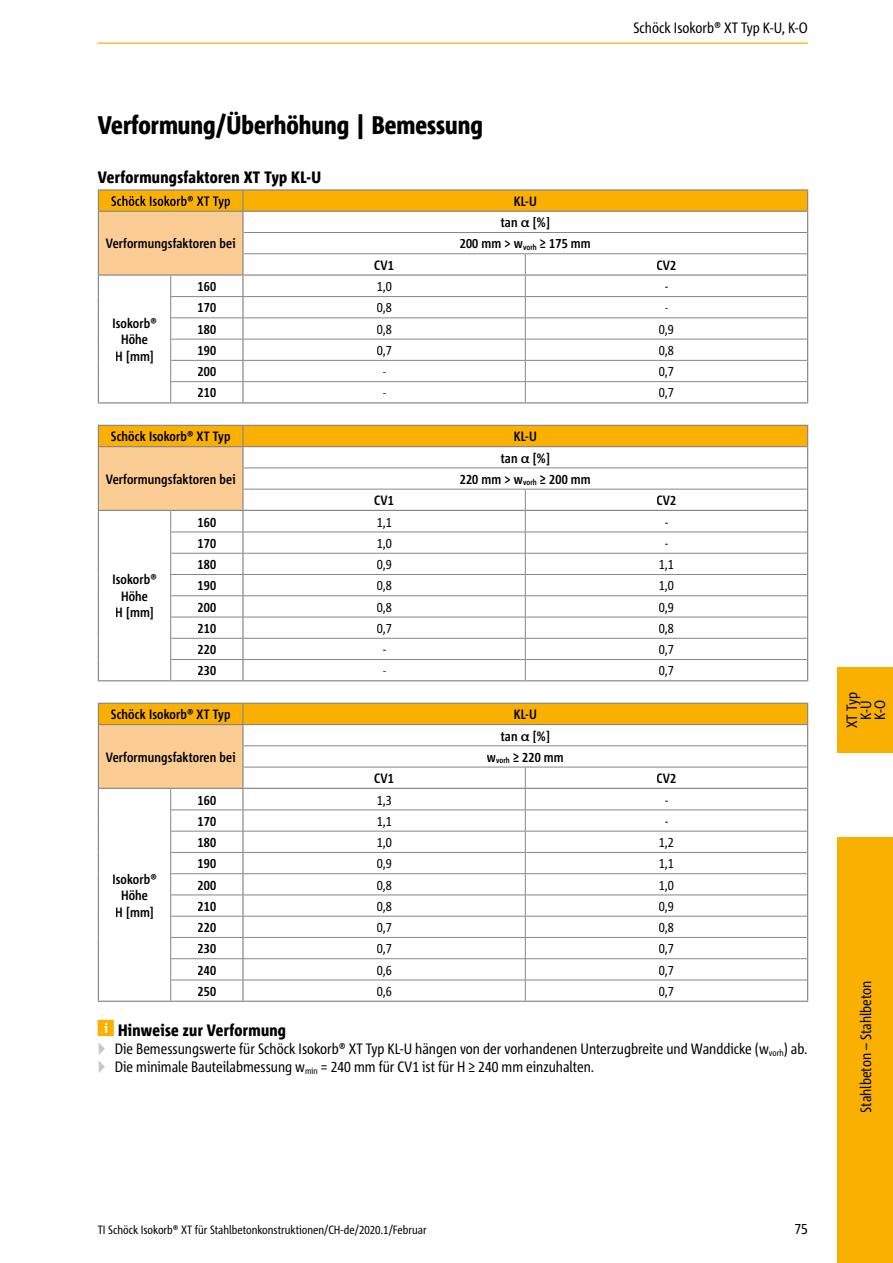
<style>
.page{position:relative;width:893px;height:1263px;background:#fff}
.page>*{position:absolute;margin:0;border:0;box-sizing:border-box;transform-origin:0 0}
.t1{font:800 condensed 25.5px "Corpid Schoeck";color:#000}
.t2{font:800 condensed 16.5px "Corpid Schoeck";letter-spacing:.02em;color:#000}
.t3{font:condensed 15px/14.1px "Corpid Schoeck";color:#000}
.t4{font:700 condensed 13.5px/16.5px "Corpid Schoeck";letter-spacing:.01em;color:#000;text-align:center}
.t5{font:condensed 13.5px "Corpid Schoeck";color:#000}
.t6{font:condensed 12px "Corpid Schoeck";color:#000}
.s1{color:#c5c6c6}
</style>
<div class="page">
<div style="left:838px;top:837px;width:55px;height:426px;background:#f9b000"></div>
<div style="left:838px;top:668px;width:55px;height:85px;background:#f9b000"></div>
<hr style="left:98px;top:43px;width:710px;height:1px;background:#f9b000">
<hr style="left:98px;top:189px;width:73px;height:2px;background:#878786">
<hr style="left:171px;top:189px;width:72px;height:2px;background:#878786">
<hr style="left:243px;top:189px;width:282px;height:2px;background:#878786">
<hr style="left:525px;top:189px;width:283px;height:2px;background:#878786">
<hr style="left:98px;top:402px;width:73px;height:1px;background:#878786">
<hr style="left:171px;top:402px;width:72px;height:1px;background:#878786">
<hr style="left:243px;top:402px;width:282px;height:1px;background:#878786">
<hr style="left:525px;top:402px;width:283px;height:1px;background:#878786">
<svg style="left:98px;top:190px;width:710px;height:212px"></svg>
<svg style="left:111px;top:196px;width:119px;height:13px;background:#b57f00"></svg>
<div style="left:515px;top:196px;width:21px;height:10px;background:#f9b000"></div>
<div style="left:106px;top:238px;width:129px;height:13px;background:#fbcc93"></div>
<hr style="left:98px;top:680px;width:73px;height:1px;background:#878786">
<hr style="left:171px;top:680px;width:72px;height:1px;background:#878786">
<hr style="left:243px;top:680px;width:282px;height:1px;background:#878786">
<hr style="left:525px;top:680px;width:283px;height:1px;background:#878786">
<svg style="left:98px;top:425px;width:710px;height:255px"></svg>
<div style="left:111px;top:431px;width:119px;height:13px;background:#f9b000"></div>
<div style="left:515px;top:432px;width:21px;height:9px;background:#f9b000"></div>
<div style="left:106px;top:473px;width:129px;height:14px;background:#fbcc93"></div>
<hr style="left:98px;top:1001px;width:73px;height:1px;background:#878786">
<hr style="left:171px;top:1001px;width:72px;height:1px;background:#878786">
<hr style="left:243px;top:1001px;width:282px;height:1px;background:#878786">
<hr style="left:525px;top:1001px;width:283px;height:1px;background:#878786">
<svg style="left:98px;top:703px;width:710px;height:298px"></svg>
<div style="left:111px;top:709px;width:119px;height:13px;background:#f9b000"></div>
<div style="left:515px;top:710px;width:21px;height:9px;background:#f9b000"></div>
<div style="left:106px;top:751px;width:129px;height:13px;background:#fbcc93"></div>
<h1 class="t1" style="left:98px;top:109px;width:387px">Verformung/Überhöhung | Bemessung</h1>
<p class="t2" style="left:98px;top:167px;width:225px">Verformungsfaktoren XT Typ KL-U</p>
<p class="t4" style="left:106px;top:235px;width:131px">Verformungsfaktoren bei</p>
<p class="t4" style="left:514px;top:193px;width:25px">KL-U</p>
<p class="t4" style="left:460px;top:212px;width:132px;line-height:21.1px">tan α [%]<br>200 mm &gt; w<sub>vorh</sub> ≥ 175 mm</p>
<p class="t3" style="left:633px;top:20px;width:176px">Schöck Isokorb® XT Typ K-U, K-O</p>
<p class="t4" style="left:112px;top:315px;width:46px">Isokorb®<br>Höhe<br>H [mm]</p>
<p class="t4" style="left:374px;top:256px;width:21px">CV1</p>
<p class="t4" style="left:657px;top:256px;width:21px">CV2</p>
<p class="t4" style="left:198px;top:278px;width:20px">160</p>
<p class="t5" style="left:377px;top:278px;width:17px">1,0</p>
<p class="t5" style="left:665px;top:278px;width:5px">-</p>
<p class="t4" style="left:198px;top:299px;width:20px">170</p>
<p class="t5" style="left:377px;top:299px;width:17px">0,8</p>
<p class="t5" style="left:665px;top:299px;width:5px">-</p>
<p class="t4" style="left:198px;top:321px;width:20px">180</p>
<p class="t5" style="left:377px;top:320px;width:17px">0,8</p>
<p class="t5" style="left:659px;top:320px;width:17px">0,9</p>
<p class="t4" style="left:198px;top:342px;width:20px">190</p>
<p class="t5" style="left:377px;top:342px;width:17px">0,7</p>
<p class="t5" style="left:659px;top:342px;width:17px">0,8</p>
<p class="t4" style="left:198px;top:363px;width:20px">200</p>
<p class="t5" style="left:383px;top:363px;width:5px">-</p>
<p class="t5" style="left:659px;top:363px;width:17px">0,7</p>
<p class="t4" style="left:198px;top:384px;width:20px">210</p>
<p class="t5" style="left:383px;top:384px;width:5px">-</p>
<p class="t5" style="left:659px;top:384px;width:17px">0,7</p>
<p class="t4" style="left:111px;top:428px;width:121px">Schöck Isokorb® XT Typ</p>
<p class="t4" style="left:514px;top:428px;width:25px">KL-U</p>
<p class="t4" style="left:106px;top:471px;width:131px">Verformungsfaktoren bei</p>
<p class="t4" style="left:460px;top:447px;width:132px;line-height:21.1px">tan α [%]<br>220 mm &gt; w<sub>vorh</sub> ≥ 200 mm</p>
<p class="t4" style="left:374px;top:492px;width:21px">CV1</p>
<p class="t4" style="left:657px;top:492px;width:21px">CV2</p>
<p class="t4" style="left:198px;top:513px;width:20px">160</p>
<p class="t5" style="left:377px;top:513px;width:17px">1,1</p>
<p class="t5" style="left:665px;top:513px;width:5px">-</p>
<p class="t4" style="left:198px;top:535px;width:20px">170</p>
<p class="t5" style="left:377px;top:535px;width:17px">1,0</p>
<p class="t5" style="left:665px;top:535px;width:5px">-</p>
<p class="t4" style="left:198px;top:556px;width:20px">180</p>
<p class="t5" style="left:377px;top:556px;width:17px">0,9</p>
<p class="t5" style="left:659px;top:556px;width:17px">1,1</p>
<p class="t4" style="left:198px;top:577px;width:20px">190</p>
<p class="t5" style="left:377px;top:577px;width:17px">0,8</p>
<p class="t5" style="left:659px;top:577px;width:17px">1,0</p>
<p class="t4" style="left:198px;top:598px;width:20px">200</p>
<p class="t5" style="left:377px;top:598px;width:17px">0,8</p>
<p class="t5" style="left:659px;top:598px;width:17px">0,9</p>
<p class="t4" style="left:198px;top:620px;width:20px">210</p>
<p class="t5" style="left:377px;top:620px;width:17px">0,7</p>
<p class="t5" style="left:659px;top:620px;width:17px">0,8</p>
<p class="t4" style="left:198px;top:641px;width:20px">220</p>
<p class="t5" style="left:383px;top:641px;width:5px">-</p>
<p class="t5" style="left:659px;top:641px;width:17px">0,7</p>
<p class="t4" style="left:198px;top:662px;width:20px">230</p>
<p class="t5" style="left:383px;top:662px;width:5px">-</p>
<p class="t5" style="left:659px;top:662px;width:17px">0,7</p>
<p class="t4" style="left:111px;top:706px;width:121px">Schöck Isokorb® XT Typ</p>
<p class="t4" style="left:514px;top:706px;width:25px">KL-U</p>
<p class="t4" style="left:106px;top:748px;width:131px">Verformungsfaktoren bei</p>
<p class="t4" style="left:112px;top:571px;width:46px">Isokorb®<br>Höhe<br>H [mm]</p>
<p class="t4" style="left:487px;top:725px;width:78px;line-height:21.1px">tan α [%]<br>w<sub>vorh</sub> ≥ 220 mm</p>
<p class="t4" style="left:374px;top:770px;width:21px">CV1</p>
<p class="t4" style="left:657px;top:770px;width:21px">CV2</p>
<p class="t4" style="left:198px;top:791px;width:20px">160</p>
<p class="t5" style="left:377px;top:791px;width:17px">1,3</p>
<p class="t5" style="left:665px;top:791px;width:5px">-</p>
<p class="t4" style="left:198px;top:813px;width:20px">170</p>
<p class="t5" style="left:377px;top:812px;width:17px">1,1</p>
<p class="t5" style="left:665px;top:812px;width:5px">-</p>
<p class="t4" style="left:198px;top:834px;width:20px">180</p>
<p class="t5" style="left:377px;top:834px;width:17px">1,0</p>
<p class="t5" style="left:659px;top:834px;width:17px">1,2</p>
<p class="t4" style="left:198px;top:855px;width:20px">190</p>
<p class="t5" style="left:377px;top:855px;width:17px">0,9</p>
<p class="t5" style="left:659px;top:855px;width:17px">1,1</p>
<p class="t4" style="left:198px;top:876px;width:20px">200</p>
<p class="t5" style="left:377px;top:876px;width:17px">0,8</p>
<p class="t5" style="left:659px;top:876px;width:17px">1,0</p>
<p class="t4" style="left:198px;top:898px;width:20px">210</p>
<p class="t5" style="left:377px;top:897px;width:17px">0,8</p>
<p class="t5" style="left:659px;top:897px;width:17px">0,9</p>
<p class="t4" style="left:198px;top:919px;width:20px">220</p>
<p class="t5" style="left:377px;top:919px;width:17px">0,7</p>
<p class="t5" style="left:659px;top:919px;width:17px">0,8</p>
<p class="t4" style="left:198px;top:940px;width:20px">230</p>
<p class="t5" style="left:377px;top:940px;width:17px">0,7</p>
<p class="t5" style="left:659px;top:940px;width:17px">0,7</p>
<p class="t4" style="left:198px;top:961px;width:20px">240</p>
<p class="t5" style="left:377px;top:961px;width:17px">0,6</p>
<p class="t5" style="left:659px;top:961px;width:17px">0,7</p>
<p class="t4" style="left:198px;top:982px;width:20px">250</p>
<p class="t5" style="left:377px;top:982px;width:17px">0,6</p>
<p class="t5" style="left:659px;top:982px;width:17px">0,7</p>
<p class="t2" style="left:118px;top:1020px;width:170px">Hinweise zur Verformung</p>
<p class="t3" style="left:98px;top:1039px;width:711px;line-height:18.1px"><span class="s1">▶</span> Die Bemessungswerte für Schöck Isokorb® XT Typ KL-U hängen von der vorhandenen Unterzugbreite und Wanddicke (w<sub>vorh</sub>) ab. <span class="s1">▶</span> Die minimale Bauteilabmessung w<sub>min</sub> = 240 mm für CV1 ist für H ≥ 240 mm einzuhalten.</p>
<p class="t4" style="left:112px;top:870px;width:46px">Isokorb®<br>Höhe<br>H [mm]</p>
<p class="t3" style="left:845px;top:728px;width:37px;text-align:center;rotate:-90deg">XT Typ<br>K-U<br>K-O</p>
<p class="t3" style="left:859px;top:1112px;width:134px;rotate:-90deg">Stahlbeton – Stahlbeton</p>
<p class="t6" style="left:98px;top:1222px;width:330px">TI Schöck Isokorb® XT für Stahlbetonkonstruktionen/CH-de/2020.1/Februar</p>
<p class="t3" style="left:794px;top:1222px;width:15px">75</p>
</div>
